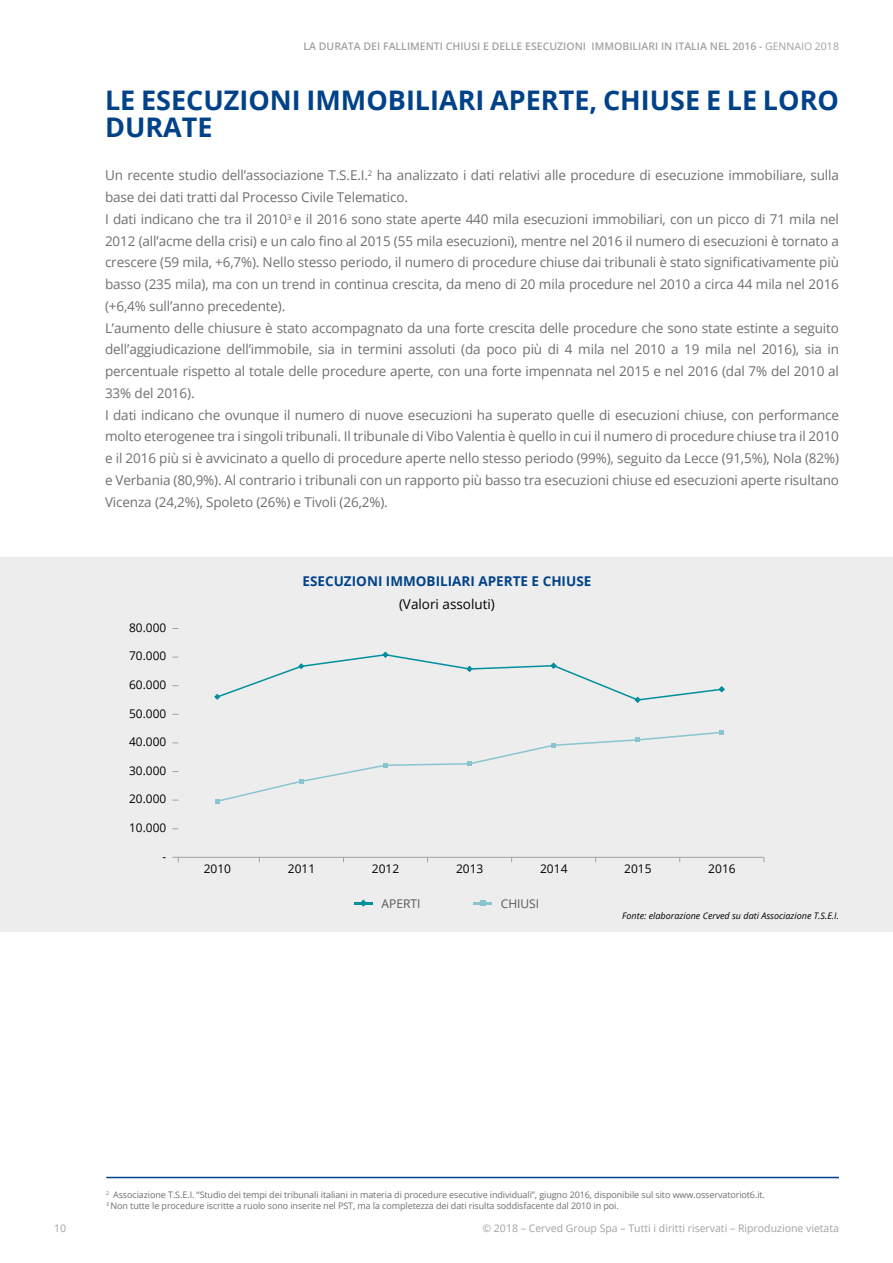
<style>
.page{position:relative;width:893px;height:1263px;background:#fff}
.page>*{position:absolute;margin:0;border:0;box-sizing:border-box;transform-origin:0 0}
.t1{font:700 27px/27px "Open Sans";color:#004289}
.t2{font:13.5px/21.8px "Open Sans";letter-spacing:-.01em;color:#706f6f}
.t3{font:700 13.5px "Open Sans";color:#004289}
.t4{font:13.5px "Open Sans";color:#000}
.t5{font:12px "Open Sans";color:#000}
.t6{font:12px "Open Sans";color:#595758}
.t7{font:600 10.5px "Open Sans";color:#a5a0a0}
.t8{font:10.5px "Open Sans";color:#a5a0a0}
.t9{font:9px/10.8px "Open Sans";letter-spacing:-.01em;color:#706f6f}
.t10{font:italic 9px "Open Sans";color:#000}
.s1{font-weight:400}
</style>
<div class="page">
<div style="left:0;top:557px;width:893px;height:374px;background:#ededed"></div>
<hr style="left:178px;top:857px;width:586px;height:1px;background:#a2a2a2">
<svg style="left:172px;top:857px;width:7px;height:5px"></svg>
<svg style="left:214px;top:652px;width:511px;height:51px"></svg>
<svg style="left:215px;top:730px;width:509px;height:73px"></svg>
<svg style="left:354px;top:899px;width:19px;height:8px"></svg>
<svg style="left:473px;top:900px;width:19px;height:6px"></svg>
<hr style="left:106px;top:1177px;width:733px;height:1px;background:#004289">
<p class="t7" style="left:303px;top:39px;width:537px">LA DURATA DEI FALLIMENTI CHIUSI E DELLE ESECUZIONI IMMOBILIARI IN ITALIA NEL 2016 - <span class="s1">GENNAIO 2018</span></p>
<h1 class="t1" style="left:105px;top:86px;width:735px">LE ESECUZIONI IMMOBILIARI APERTE, CHIUSE E LE LORO<br>DURATE</h1>
<p class="t2" style="left:105px;top:164px;width:735px">Un recente studio dell’associazione T.S.E.I.<sup>2</sup> ha analizzato i dati relativi alle procedure di esecuzione immobiliare, sulla base dei dati tratti dal Processo Civile Telematico.<br>I dati indicano che tra il 2010<sup>3</sup> e il 2016 sono state aperte 440 mila esecuzioni immobiliari, con un picco di 71 mila nel 2012 (all’acme della crisi) e un calo fino al 2015 (55 mila esecuzioni), mentre nel 2016 il numero di esecuzioni è tornato a crescere (59 mila, +6,7%). Nello stesso periodo, il numero di procedure chiuse dai tribunali è stato significativamente più basso (235 mila), ma con un trend in continua crescita, da meno di 20 mila procedure nel 2010 a circa 44 mila nel 2016 (+6,4% sull’anno precedente).<br>L’aumento delle chiusure è stato accompagnato da una forte crescita delle procedure che sono state estinte a seguito dell’aggiudicazione dell’immobile, sia in termini assoluti (da poco più di 4 mila nel 2010 a 19 mila nel 2016), sia in percentuale rispetto al totale delle procedure aperte, con una forte impennata nel 2015 e nel 2016 (dal 7% del 2010 al 33% del 2016).<br>I dati indicano che ovunque il numero di nuove esecuzioni ha superato quelle di esecuzioni chiuse, con performance molto eterogenee tra i singoli tribunali. Il tribunale di Vibo Valentia è quello in cui il numero di procedure chiuse tra il 2010 e il 2016 più si è avvicinato a quello di procedure aperte nello stesso periodo (99%), seguito da Lecce (91,5%), Nola (82%) e Verbania (80,9%). Al contrario i tribunali con un rapporto più basso tra esecuzioni chiuse ed esecuzioni aperte risultano Vicenza (24,2%), Spoleto (26%) e Tivoli (26,2%).</p>
<p class="t5" style="left:129px;top:619px;width:39px">80.000</p>
<p class="t5" style="left:129px;top:648px;width:39px">70.000</p>
<p class="t5" style="left:129px;top:676px;width:39px">60.000</p>
<p class="t5" style="left:129px;top:705px;width:39px">50.000</p>
<p class="t5" style="left:129px;top:734px;width:39px">40.000</p>
<p class="t5" style="left:129px;top:762px;width:39px">30.000</p>
<p class="t5" style="left:129px;top:791px;width:39px">20.000</p>
<p class="t5" style="left:129px;top:819px;width:39px">10.000</p>
<p class="t5" style="left:162px;top:848px;width:5px">-</p>
<p class="t3" style="left:303px;top:572px;width:290px">ESECUZIONI IMMOBILIARI APERTE E CHIUSE</p>
<p class="t4" style="left:399px;top:595px;width:97px">(Valori assoluti)</p>
<p class="t5" style="left:204px;top:861px;width:29px">2010</p>
<p class="t5" style="left:288px;top:861px;width:29px">2011</p>
<p class="t5" style="left:372px;top:861px;width:29px">2012</p>
<p class="t5" style="left:456px;top:861px;width:29px">2013</p>
<p class="t5" style="left:540px;top:861px;width:29px">2014</p>
<p class="t5" style="left:624px;top:861px;width:29px">2015</p>
<p class="t5" style="left:708px;top:861px;width:29px">2016</p>
<p class="t6" style="left:382px;top:895px;width:40px">APERTI</p>
<p class="t6" style="left:501px;top:895px;width:40px">CHIUSI</p>
<p class="t10" style="left:622px;top:909px;width:218px">Fonte: elaborazione Cerved su dati Associazione T.S.E.I.</p>
<p class="t9" style="left:106px;top:1189px;width:660px"><sup>2</sup> Associazione T.S.E.I. “Studio dei tempi dei tribunali italiani in materia di procedure esecutive individuali”, giugno 2016, disponibile sul sito www.osservatoriot6.it.<br><sup>3</sup> Non tutte le procedure iscritte a ruolo sono inserite nel PST, ma la completezza dei dati risulta soddisfacente dal 2010 in poi.</p>
<p class="t8" style="left:54px;top:1221px;width:14px">10</p>
<p class="t8" style="left:482px;top:1221px;width:358px">© 2018 – Cerved Group Spa – Tutti i diritti riservati – Riproduzione vietata</p>
</div>
